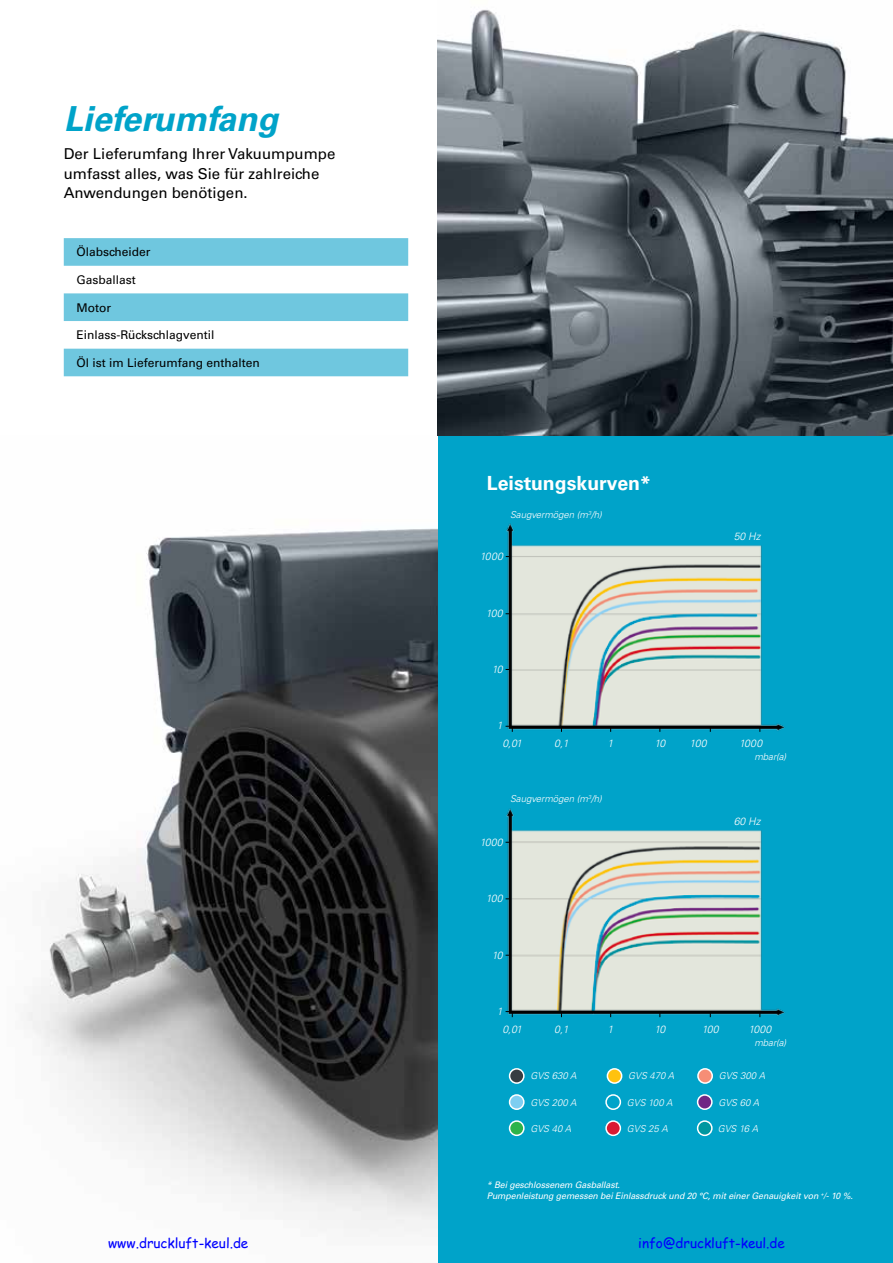
<style>
.page{position:relative;width:893px;height:1263px;background:#fff}
.page>*{position:absolute;margin:0;border:0;box-sizing:border-box;transform-origin:0 0}
.t1{font:italic 700 34.5px "Univers LT Std";color:#00a3c9}
.t2{font:700 19.5px "Univers LT Std";color:#fff}
.t3{font:15px/19.5px "Univers LT Std";color:#000}
.t4{font:13.5px "Comic Sans MS";color:#00f}
.t5{font:12px "Univers LT Std";color:#000}
.t6{font:italic 300 10.5px "Univers LT Std";color:#fff}
.t7{font:italic 300 9.6px "Univers LT Std";color:#fff}
.t8{font:italic 9px/10.8px "Univers LT Std";letter-spacing:-.01em;color:#fff}
</style>
<div class="page">
<div style="left:438px;top:436px;width:455px;height:827px;background:#00a3c9"></div>
<img style="left:505px;top:808px;width:280px;height:210px">
<img style="left:505px;top:523px;width:280px;height:209px">
<img style="left:26px;top:528px;width:412px;height:704px">
<img style="left:438px;top:9px;width:455px;height:427px">
<div style="left:607px;top:1069px;width:15px;height:14px;background:#ffc20e;border-radius:50%"></div>
<div style="left:607px;top:1068px;width:15px;height:16px;border:2px solid #fff;border-radius:50%"></div>
<div style="left:510px;top:1069px;width:14px;height:14px;background:#373d42;border-radius:50%"></div>
<div style="left:509px;top:1068px;width:16px;height:16px;border:2px solid #fff;border-radius:50%"></div>
<div style="left:698px;top:1069px;width:14px;height:14px;background:#f68e76;border-radius:50%"></div>
<div style="left:697px;top:1068px;width:16px;height:16px;border:2px solid #fff;border-radius:50%"></div>
<div style="left:510px;top:1095px;width:14px;height:14px;background:#7dcef1;border-radius:50%"></div>
<div style="left:509px;top:1094px;width:16px;height:16px;border:2px solid #fff;border-radius:50%"></div>
<div style="left:605px;top:1094px;width:16px;height:16px;border:2px solid #fff;border-radius:50%"></div>
<div style="left:698px;top:1095px;width:14px;height:14px;background:#702784;border-radius:50%"></div>
<div style="left:697px;top:1094px;width:16px;height:16px;border:2px solid #fff;border-radius:50%"></div>
<div style="left:606px;top:1121px;width:14px;height:14px;background:#da1a32;border-radius:50%"></div>
<div style="left:605px;top:1120px;width:16px;height:16px;border:2px solid #fff;border-radius:50%"></div>
<div style="left:510px;top:1121px;width:14px;height:14px;background:#2cb34a;border-radius:50%"></div>
<div style="left:509px;top:1120px;width:16px;height:16px;border:2px solid #fff;border-radius:50%"></div>
<div style="left:698px;top:1121px;width:14px;height:14px;background:#0097a0;border-radius:50%"></div>
<div style="left:697px;top:1120px;width:16px;height:16px;border:2px solid #fff;border-radius:50%"></div>
<svg style="left:506px;top:726px;width:7px;height:6px"></svg>
<svg style="left:506px;top:1011px;width:7px;height:6px"></svg>
<svg style="left:64px;top:238px;width:344px;height:138px;fill:#6fc7df"></svg>
<h1 class="t1" style="left:64px;top:99px;width:216px">Lieferumfang</h1>
<h3 class="t3" style="left:64px;top:144px;width:273px">Der Lieferumfang Ihrer Vakuumpumpe umfasst alles, was Sie für zahlreiche<br>Anwendungen benötigen.</h3>
<p class="t5" style="left:77px;top:245px;width:76px">Ölabscheider</p>
<p class="t5" style="left:77px;top:273px;width:61px">Gasballast</p>
<p class="t5" style="left:77px;top:300px;width:36px">Motor</p>
<p class="t5" style="left:77px;top:328px;width:139px">Einlass-Rückschlagventil</p>
<p class="t5" style="left:77px;top:355px;width:185px">Öl ist im Lieferumfang enthalten</p>
<h2 class="t2" style="left:487px;top:472px;width:166px">Leistungskurven*</h2>
<p class="t7" style="left:510px;top:509px;width:93px">Saugvermögen (m<sup>3</sup>/h)</p>
<p class="t6" style="left:480px;top:550px;width:24px">1000</p>
<p class="t6" style="left:486px;top:607px;width:18px">100</p>
<p class="t6" style="left:492px;top:663px;width:12px">10</p>
<p class="t6" style="left:497px;top:719px;width:7px">1</p>
<p class="t6" style="left:734px;top:530px;width:28px">50 Hz</p>
<p class="t6" style="left:502px;top:737px;width:21px">0,01</p>
<p class="t6" style="left:554px;top:737px;width:16px">0,1</p>
<p class="t6" style="left:607px;top:737px;width:7px">1</p>
<p class="t6" style="left:654px;top:737px;width:12px">10</p>
<p class="t6" style="left:690px;top:737px;width:18px">100</p>
<p class="t6" style="left:739px;top:737px;width:24px">1000</p>
<p class="t7" style="left:510px;top:793px;width:93px">Saugvermögen (m<sup>3</sup>/h)</p>
<p class="t6" style="left:480px;top:836px;width:24px">1000</p>
<p class="t6" style="left:486px;top:892px;width:18px">100</p>
<p class="t6" style="left:492px;top:948px;width:12px">10</p>
<p class="t6" style="left:497px;top:1005px;width:7px">1</p>
<p class="t7" style="left:754px;top:751px;width:33px">mbar(a)</p>
<p class="t6" style="left:734px;top:814px;width:28px">60 Hz</p>
<p class="t6" style="left:502px;top:1022px;width:21px">0,01</p>
<p class="t6" style="left:554px;top:1022px;width:16px">0,1</p>
<p class="t6" style="left:607px;top:1022px;width:7px">1</p>
<p class="t6" style="left:654px;top:1022px;width:12px">10</p>
<p class="t6" style="left:702px;top:1022px;width:18px">100</p>
<p class="t6" style="left:748px;top:1022px;width:24px">1000</p>
<p class="t7" style="left:754px;top:1036px;width:33px">mbar(a)</p>
<p class="t7" style="left:530px;top:1070px;width:48px">GVS 630 A</p>
<p class="t7" style="left:628px;top:1070px;width:48px">GVS 470 A</p>
<p class="t7" style="left:719px;top:1070px;width:48px">GVS 300 A</p>
<p class="t7" style="left:530px;top:1096px;width:48px">GVS 200 A</p>
<p class="t7" style="left:627px;top:1096px;width:47px">GVS 100 A</p>
<p class="t7" style="left:718px;top:1096px;width:42px">GVS 60 A</p>
<p class="t7" style="left:530px;top:1122px;width:42px">GVS 40 A</p>
<p class="t7" style="left:627px;top:1122px;width:42px">GVS 25 A</p>
<p class="t7" style="left:718px;top:1122px;width:42px">GVS 16 A</p>
<p class="t8" style="left:487px;top:1180px;width:367px">* Bei geschlossenem Gasballast.<br>Pumpenleistung gemessen bei Einlassdruck und 20 °C, mit einer Genauigkeit von <sup>+</sup>/- 10 %.</p>
<h3 class="t4" style="left:108px;top:1233px;width:142px">www.druckluft-keul.de</h3>
<h3 class="t4" style="left:638px;top:1233px;width:148px">info@druckluft-keul.de</h3>
</div>
